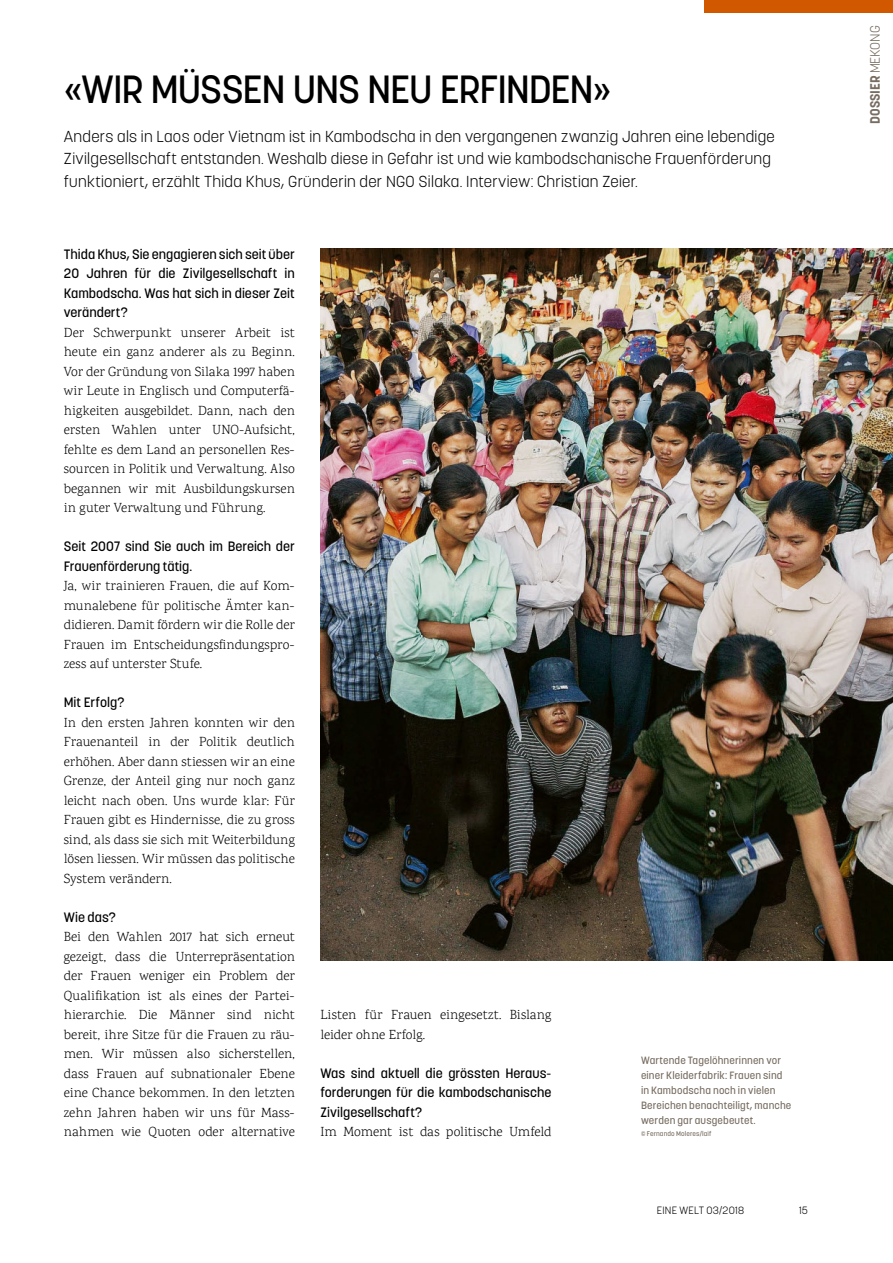
<style>
.page{position:relative;width:893px;height:1263px;background:#fff}
.page>*{position:absolute;margin:0;border:0;box-sizing:border-box;transform-origin:0 0}
.t1{font:500 39px "Korolev";letter-spacing:-.03em;color:#000}
.t2{font:300 15.75px/22.5px "Korolev";letter-spacing:.015em;color:#000}
.t3{font:300 13.5px/19.5px "Karma";letter-spacing:.01em;color:#000;text-align:justify}
.t4{font:500 13.5px/19.5px "Korolev";color:#000;text-align:justify}
.t5{font:700 13.5px "Korolev";letter-spacing:-.01em;color:#776c60}
.t6{font:500 10.5px/15px "Korolev";letter-spacing:.015em;color:#776c60}
.t7{font:300 10.5px "Korolev";letter-spacing:.02em;color:#000}
.t8{font:500 6.75px "Korolev";letter-spacing:.015em;color:#776c60}
.s1{font-weight:300}
</style>
<div class="page">
<img style="left:320px;top:248px;width:573px;height:712px">
<div style="left:704px;top:0;width:189px;height:13px;background:#d25800"></div>
<h1 class="t1" style="left:64px;top:64px;width:549px">«WIR MÜSSEN UNS NEU ERFINDEN»</h1>
<p class="t2" style="left:64px;top:125px;width:712px">Anders als in Laos oder Vietnam ist in Kambodscha in den vergangenen zwanzig Jahren eine lebendige<br>Zivilgesellschaft entstanden. Weshalb diese in Gefahr ist und wie kambodschanische Frauenförderung funktioniert, erzählt Thida Khus, Gründerin der NGO Silaka. Interview: Christian Zeier.</p>
<p class="t4" style="left:64px;top:244px;width:233px">Thida Khus, Sie engagieren sich seit über 20 Jahren für die Zivilgesellschaft in Kambodscha. Was hat sich in dieser Zeit verändert?</p>
<p class="t3" style="left:64px;top:324px;width:233px">Der Schwerpunkt unserer Arbeit ist heute ein ganz anderer als zu Beginn.<br>Vor der Gründung von Silaka 1997 haben wir Leute in Englisch und Computerfä&shy;higkeiten ausgebildet. Dann, nach den ersten Wahlen unter UNO-Aufsicht, fehlte es dem Land an personellen Res&shy;sourcen in Politik und Verwaltung. Also begannen wir mit Ausbildungskursen in guter Verwaltung und Führung.</p>
<p class="t4" style="left:64px;top:537px;width:233px">Seit 2007 sind Sie auch im Bereich der<br>Frauenförderung tätig.</p>
<p class="t3" style="left:64px;top:577px;width:233px">Ja, wir trainieren Frauen, die auf Kom&shy;munalebene für politische Ämter kan&shy;didieren. Damit fördern wir die Rolle der Frauen im Entscheidungsfindungspro&shy;zess auf unterster Stufe.</p>
<p class="t4" style="left:64px;top:693px;width:62px">Mit Erfolg?</p>
<p class="t3" style="left:64px;top:714px;width:233px">In den ersten Jahren konnten wir den Frauenanteil in der Politik deutlich erhöhen. Aber dann stiessen wir an eine Grenze, der Anteil ging nur noch ganz leicht nach oben. Uns wurde klar: Für Frauen gibt es Hindernisse, die zu gross sind, als dass sie sich mit Weiterbildung lösen liessen. Wir müssen das politische System verändern.</p>
<p class="t4" style="left:64px;top:907px;width:54px">Wie das?</p>
<p class="t3" style="left:64px;top:928px;width:233px">Bei den Wahlen 2017 hat sich erneut gezeigt, dass die Unterrepräsentation der Frauen weniger ein Problem der Qualifikation ist als eines der Partei&shy;hierarchie. Die Männer sind nicht bereit, ihre Sitze für die Frauen zu räu&shy;men. Wir müssen also sicherstellen, dass Frauen auf subnationaler Ebene eine Chance bekommen. In den letzten zehn Jahren haben wir uns für Mass&shy;nahmen wie Quoten oder alternative</p>
<p class="t3" style="left:320px;top:1006px;width:233px">Listen für Frauen eingesetzt. Bislang leider ohne Erfolg.</p>
<p class="t4" style="left:320px;top:1063px;width:233px">Was sind aktuell die grössten Heraus&shy;forderungen für die kambodschanische Zivilgesellschaft?</p>
<p class="t3" style="left:320px;top:1123px;width:233px">Im Moment ist das politische Umfeld</p>
<p class="t6" style="left:641px;top:1053px;width:152px">Wartende Tagelöhnerinnen vor einer Kleiderfabrik: Frauen sind in Kambodscha noch in vielen<br>Bereichen benachteiligt, manche werden gar ausgebeutet.</p>
<p class="t8" style="left:641px;top:1130px;width:72px">© Fernando Moleres/laif</p>
<p class="t7" style="left:657px;top:1204px;width:89px">EINE WELT 03/2018</p>
<p class="t7" style="left:799px;top:1204px;width:10px">15</p>
<p class="t5" style="left:866px;top:123px;width:99px;rotate:-90deg">DOSSIER <span class="s1">MEKONG</span></p>
</div>
